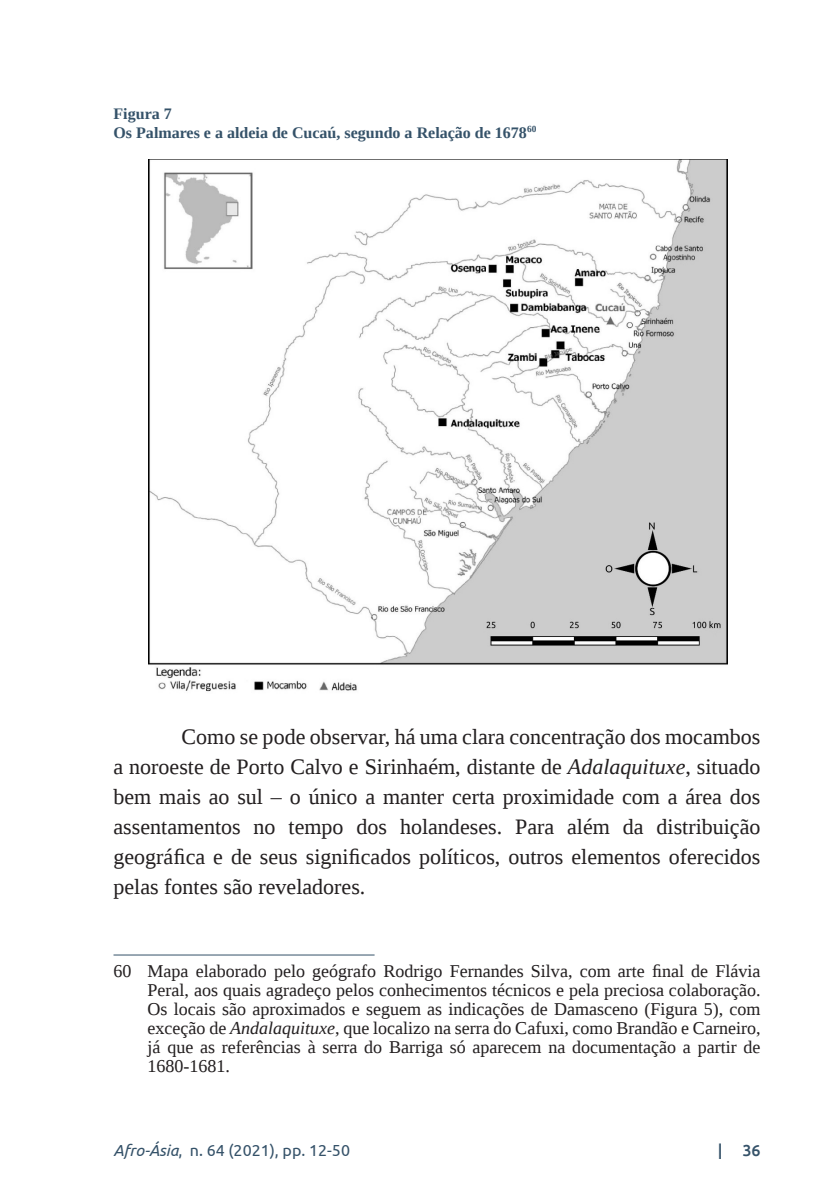
<style>
.page{position:relative;width:840px;height:1191px;background:#fff}
.page>*{position:absolute;margin:0;border:0;box-sizing:border-box;transform-origin:0 0}
.TXT{font:22px/30px "Liberation Serif";color:#231f20;text-align:justify}
.Nota_de_rodape{font:18px/19px "Liberation Serif";color:#231f20;text-align:justify}
.TAB-FIG_Tit{font:700 16px "Liberation Serif";color:#355269}
.t1{font:16px "Ubuntu";color:#355269}
.t2{font:500 16px "Ubuntu";color:#355269}
.s1{font-style:italic}
</style>
<div class="page">
<img style="left:149px;top:159px;width:578px;height:533px">
<hr style="left:113px;top:954px;width:261px;height:1px;background:#355269">
<p class="TAB-FIG_Tit" style="left:113px;top:102px;width:60px">Figura 7</p>
<p class="TAB-FIG_Tit" style="left:113px;top:121px;width:424px">Os Palmares e a aldeia de Cucaú, segundo a Relação de 1678<sup>60</sup></p>
<p class="TXT" style="left:113px;top:721px;width:648px;text-indent:68px">Como se pode observar, há uma clara concentração dos mocambos a noroeste de Porto Calvo e Sirinhaém, distante de <span class="s1">Adalaquituxe</span>, situado bem mais ao sul – o único a manter certa proximidade com a área dos assentamentos no tempo dos holandeses. Para além da distribuição geográfica e de seus significados políticos, outros elementos oferecidos pelas fontes são reveladores.</p>
<p class="Nota_de_rodape" style="left:147px;top:961px;width:614px;text-indent:-34px">60 Mapa elaborado pelo geógrafo Rodrigo Fernandes Silva, com arte final de Flávia Peral, aos quais agradeço pelos conhecimentos técnicos e pela preciosa colaboração.<br>Os locais são aproximados e seguem as indicações de Damasceno (Figura 5), com exceção de <span class="s1">Andalaquituxe</span>, que localizo na serra do Cafuxi, como Brandão e Carneiro, já que as referências à serra do Barriga só aparecem na documentação a partir de 1680-1681.</p>
<p class="t1" style="left:113px;top:1140px;width:238px"><span class="s1">Afro-Ásia</span>, n. 64 (2021), pp. 12-50</p>
<p class="t2" style="left:717px;top:1139px;width:44px">| 36</p>
</div>
